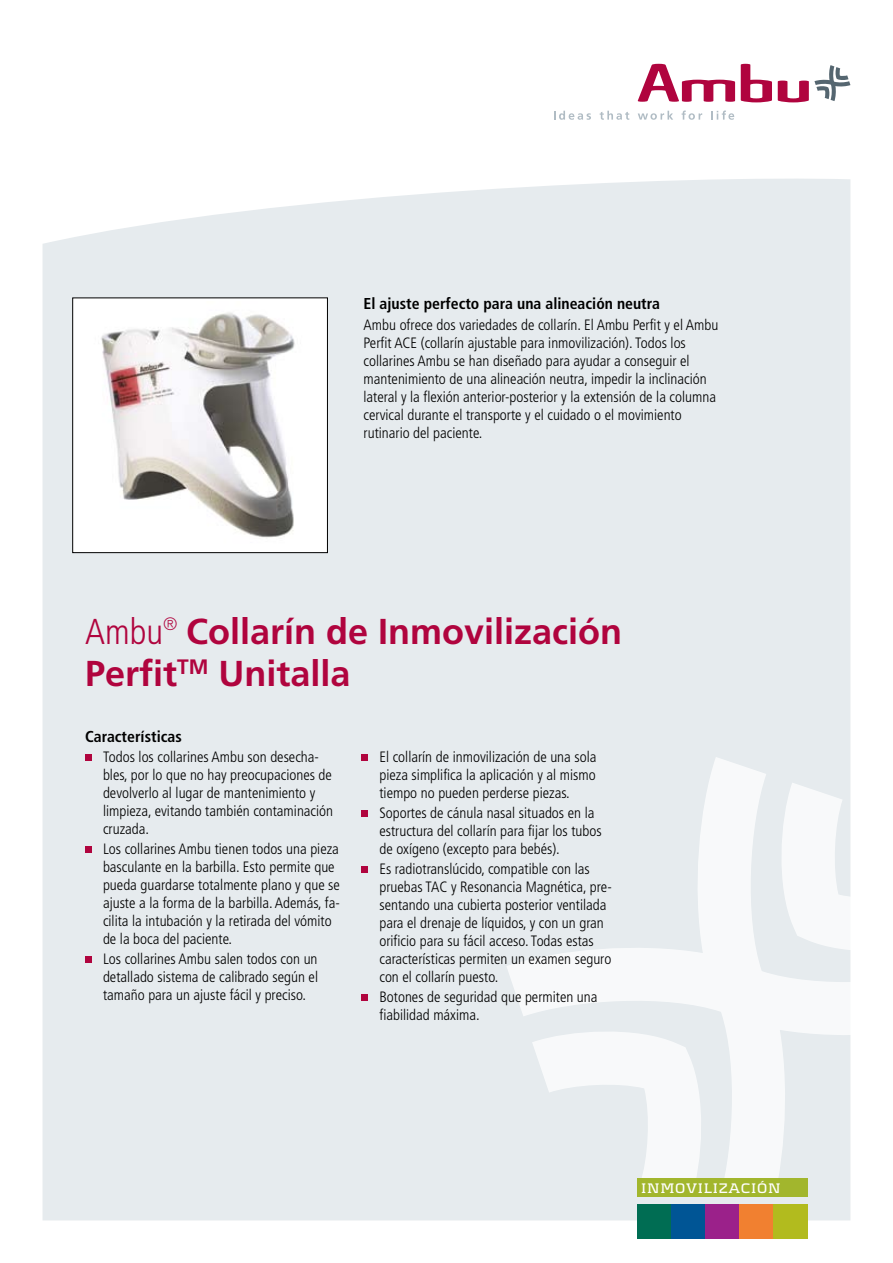
<style>
.page{position:relative;width:893px;height:1263px;background:#fff}
.page>*{position:absolute;margin:0;border:0;box-sizing:border-box;transform-origin:0 0}
.t1{font:700 36px/42px "Frutiger";color:#b0043e}
.t2{font:700 condensed 15.75px "Frutiger";color:#000}
.t3{font:300 condensed 15px/18px "Frutiger";color:#000}
.t4{font:700 14.4px "Kontrapunkt";letter-spacing:.05em;color:#fff}
.s1{font-weight:300;font-stretch:condensed}
</style>
<div class="page">
<div style="left:43px;top:178px;width:807px;height:1042px;background:#e6ebee"></div>
<svg style="left:778px;top:65px;width:72px;height:37px"></svg>
<svg style="left:741px;top:64px;width:31px;height:38px"></svg>
<svg style="left:638px;top:64px;width:97px;height:38px"></svg>
<svg style="left:554px;top:111px;width:37px;height:9px"></svg>
<svg style="left:600px;top:111px;width:29px;height:9px"></svg>
<svg style="left:638px;top:111px;width:35px;height:9px"></svg>
<svg style="left:682px;top:111px;width:20px;height:9px"></svg>
<svg style="left:711px;top:111px;width:23px;height:9px"></svg>
<svg style="left:506px;top:757px;width:345px;height:427px;fill:#e6ebee"></svg>
<svg style="left:532px;top:1026px;width:174px;height:158px"></svg>
<div style="left:638px;top:1205px;width:34px;height:34px;background:#006d53"></div>
<div style="left:672px;top:1205px;width:34px;height:34px;background:#005595"></div>
<div style="left:706px;top:1205px;width:34px;height:34px;background:#9b218a"></div>
<div style="left:740px;top:1205px;width:34px;height:34px;background:#f18030"></div>
<div style="left:774px;top:1205px;width:34px;height:34px;background:#b2bb1e"></div>
<div style="left:638px;top:1178px;width:170px;height:18px;background:#a2b62d"></div>
<svg style="left:85px;top:754px;width:6px;height:6px"></svg>
<svg style="left:85px;top:846px;width:6px;height:6px"></svg>
<div style="left:85px;top:956px;width:6px;height:7px;background:#b0043e"></div>
<div style="left:361px;top:754px;width:7px;height:6px;background:#b0043e"></div>
<div style="left:361px;top:810px;width:7px;height:6px;background:#b0043e"></div>
<div style="left:361px;top:866px;width:7px;height:7px;background:#b0043e"></div>
<div style="left:361px;top:994px;width:7px;height:7px;background:#b0043e"></div>
<div style="left:73px;top:298px;width:254px;height:255px;background:#fff"></div>
<img style="left:101px;top:312px;width:194px;height:226px">
<div style="left:72px;top:298px;width:256px;height:255px;border:1px solid #000"></div>
<p class="t2" style="left:364px;top:295px;width:298px">El ajuste perfecto para una alineación neutra</p>
<p class="t3" style="left:364px;top:316px;width:356px">Ambu ofrece dos variedades de collarín. El Ambu Perfit y el Ambu Perfit ACE (collarín ajustable para inmovilización). Todos los collarines Ambu se han diseñado para ayudar a conseguir el mantenimiento de una alineación neutra, impedir la inclinación lateral y la flexión anterior-posterior y la extensión de la columna cervical durante el transporte y el cuidado o el movimiento rutinario del paciente.</p>
<h1 class="t1" style="left:85px;top:610px;width:539px"><span class="s1">Ambu</span><sup>®</sup> Collarín de Inmovilización<br>Perfit<sup>TM</sup> Unitalla</h1>
<p class="t2" style="left:85px;top:727px;width:98px">Características</p>
<p class="t3" style="left:103px;top:748px;width:232px">Todos los collarines Ambu son desecha&shy;bles, por lo que no hay preocupaciones de devolverlo al lugar de mantenimiento y limpieza, evitando también contaminación cruzada.</p>
<p class="t3" style="left:103px;top:840px;width:238px">Los collarines Ambu tienen todos una pieza basculante en la barbilla. Esto permite que pueda guardarse totalmente plano y que se ajuste a la forma de la barbilla. Además, fa&shy;cilita la intubación y la retirada del vómito de la boca del paciente.</p>
<p class="t3" style="left:103px;top:950px;width:217px;text-align:justify">Los collarines Ambu salen todos con un detallado sistema de calibrado según el tamaño para un ajuste fácil y preciso.</p>
<p class="t3" style="left:379px;top:748px;width:218px;text-align:justify">El collarín de inmovilización de una sola pieza simplifica la aplicación y al mismo tiempo no pueden perderse piezas.</p>
<p class="t3" style="left:379px;top:804px;width:224px">Soportes de cánula nasal situados en la estructura del collarín para fijar los tubos de oxígeno (excepto para bebés).</p>
<p class="t3" style="left:379px;top:860px;width:234px">Es radiotranslúcido, compatible con las pruebas TAC y Resonancia Magnética, pre&shy;sentando una cubierta posterior ventilada para el drenaje de líquidos, y con un gran orificio para su fácil acceso. Todas estas características permiten un examen seguro con el collarín puesto.</p>
<p class="t3" style="left:379px;top:988px;width:220px">Botones de seguridad que permiten una fiabilidad máxima.</p>
<p class="t4" style="left:641px;top:1180px;width:141px">INMOVILIZACIÓN</p>
</div>
